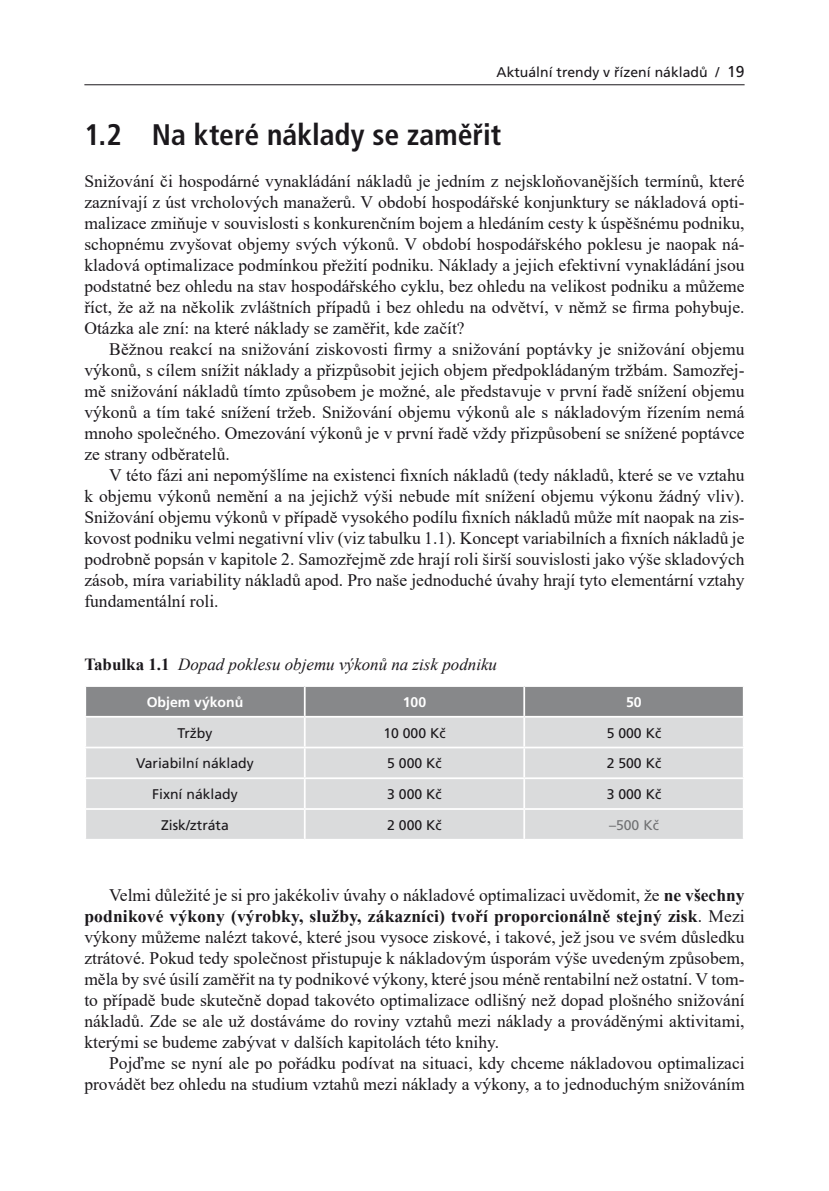
<style>
.page{position:relative;width:829px;height:1191px;background:#fff}
.page>*{position:absolute;margin:0;border:0;box-sizing:border-box;transform-origin:0 0}
.t1{font:700 condensed 29.75px "Frutiger CE";color:#1b181c}
.t2{font:17.5px/21px "Times New Roman";color:#1b181c;text-align:justify}
.t3{font:italic 16.97px "Times New Roman";color:#1b181c}
.t4{font:14px "Frutiger CE";color:#1b181c}
.t5{font:700 14px "Frutiger CE";color:#fff}
.t6{font:14px "Frutiger CE";color:#707173}
.s1{font-size:15.75px}
.s2{font-weight:700;font-style:normal}
.s3{font-weight:700}
</style>
<div class="page">
<hr style="left:84px;top:84px;width:660px;height:1px;background:#1b181c">
<svg style="left:86px;top:686px;width:657px;height:153px;background:#cccdce"></svg>
<hr style="left:524px;top:808px;width:220px;height:2px;background:#fff">
<hr style="left:523px;top:810px;width:2px;height:29px;background:#fff">
<hr style="left:742px;top:810px;width:2px;height:29px;background:#fff">
<p class="t4" style="left:496px;top:64px;width:249px">Aktuální trendy v řízení nákladů / <span class="s1">19</span></p>
<h1 class="t1" style="left:84px;top:118px;width:418px">1.2 Na které náklady se zaměřit</h1>
<p class="t2" style="left:84px;top:170px;width:661px">Snižování či hospodárné vynakládání nákladů je jedním z nejskloňovanějších termínů, které zaznívají z úst vrcholových manažerů. V období hospodářské konjunktury se nákladová opti&shy;malizace zmiňuje v souvislosti s konkurenčním bojem a hledáním cesty k úspěšnému podniku, schopnému zvyšovat objemy svých výkonů. V období hospodářského poklesu je naopak ná&shy;kladová optimalizace podmínkou přežití podniku. Náklady a jejich efektivní vynakládání jsou podstatné bez ohledu na stav hospodářského cyklu, bez ohledu na velikost podniku a můžeme říct, že až na několik zvláštních případů i bez ohledu na odvětví, v němž se firma pohybuje.<br>Otázka ale zní: na které náklady se zaměřit, kde začít?</p>
<p class="t2" style="left:84px;top:338px;width:661px;text-indent:25px">Běžnou reakcí na snižování ziskovosti firmy a snižování poptávky je snižování objemu výkonů, s cílem snížit náklady a přizpůsobit jejich objem předpokládaným tržbám. Samozřej&shy;mě snižování nákladů tímto způsobem je možné, ale představuje v první řadě snížení objemu výkonů a tím také snížení tržeb. Snižování objemu výkonů ale s nákladovým řízením nemá mnoho společného. Omezování výkonů je v první řadě vždy přizpůsobení se snížené poptávce ze strany odběratelů.</p>
<p class="t2" style="left:84px;top:464px;width:661px;text-indent:25px">V této fázi ani nepomýšlíme na existenci fixních nákladů (tedy nákladů, které se ve vztahu k objemu výkonů nemění a na jejichž výši nebude mít snížení objemu výkonu žádný vliv).<br>Snižování objemu výkonů v případě vysokého podílu fixních nákladů může mít naopak na zis&shy;kovost podniku velmi negativní vliv (viz tabulku 1.1). Koncept variabilních a fixních nákladů je podrobně popsán v kapitole 2. Samozřejmě zde hrají roli širší souvislosti jako výše skladových zásob, míra variability nákladů apod. Pro naše jednoduché úvahy hrají tyto elementární vztahy fundamentální roli.</p>
<p class="t3" style="left:84px;top:653px;width:414px"><span class="s2">Tabulka 1.1</span> Dopad poklesu objemu výkonů na zisk podniku</p>
<p class="t5" style="left:147px;top:694px;width:98px">Objem výkonů</p>
<p class="t5" style="left:403px;top:694px;width:25px">100</p>
<p class="t5" style="left:626px;top:694px;width:17px">50</p>
<p class="t4" style="left:177px;top:724px;width:36px">Tržby</p>
<p class="t4" style="left:383px;top:724px;width:64px">10 000 Kč</p>
<p class="t4" style="left:606px;top:724px;width:56px">5 000 Kč</p>
<p class="t4" style="left:136px;top:755px;width:119px">Variabilní náklady</p>
<p class="t4" style="left:387px;top:755px;width:56px">5 000 Kč</p>
<p class="t4" style="left:606px;top:755px;width:56px">2 500 Kč</p>
<p class="t4" style="left:152px;top:786px;width:87px">Fixní náklady</p>
<p class="t4" style="left:387px;top:786px;width:56px">3 000 Kč</p>
<p class="t4" style="left:606px;top:786px;width:56px">3 000 Kč</p>
<p class="t4" style="left:161px;top:817px;width:69px">Zisk/ztráta</p>
<p class="t4" style="left:387px;top:817px;width:56px">2 000 Kč</p>
<p class="t6" style="left:609px;top:817px;width:51px">–500 Kč</p>
<p class="t2" style="left:84px;top:884px;width:661px;text-indent:25px">Velmi důležité je si pro jakékoliv úvahy o nákladové optimalizaci uvědomit, že <span class="s3">ne všechny podnikové výkony (výrobky, služby, zákazníci) tvoří proporcionálně stejný zisk</span>. Mezi výkony můžeme nalézt takové, které jsou vysoce ziskové, i takové, jež jsou ve svém důsledku ztrátové. Pokud tedy společnost přistupuje k nákladovým úsporám výše uvedeným způsobem, měla by své úsilí zaměřit na ty podnikové výkony, které jsou méně rentabilní než ostatní. V tom&shy;to případě bude skutečně dopad takovéto optimalizace odlišný než dopad plošného snižování nákladů. Zde se ale už dostáváme do roviny vztahů mezi náklady a prováděnými aktivitami, kterými se budeme zabývat v dalších kapitolách této knihy.</p>
<p class="t2" style="left:84px;top:1052px;width:661px;text-align:right">Pojďme se nyní ale po pořádku podívat na situaci, kdy chceme nákladovou optimalizaci provádět bez ohledu na studium vztahů mezi náklady a výkony, a to jednoduchým snižováním</p>
</div>
